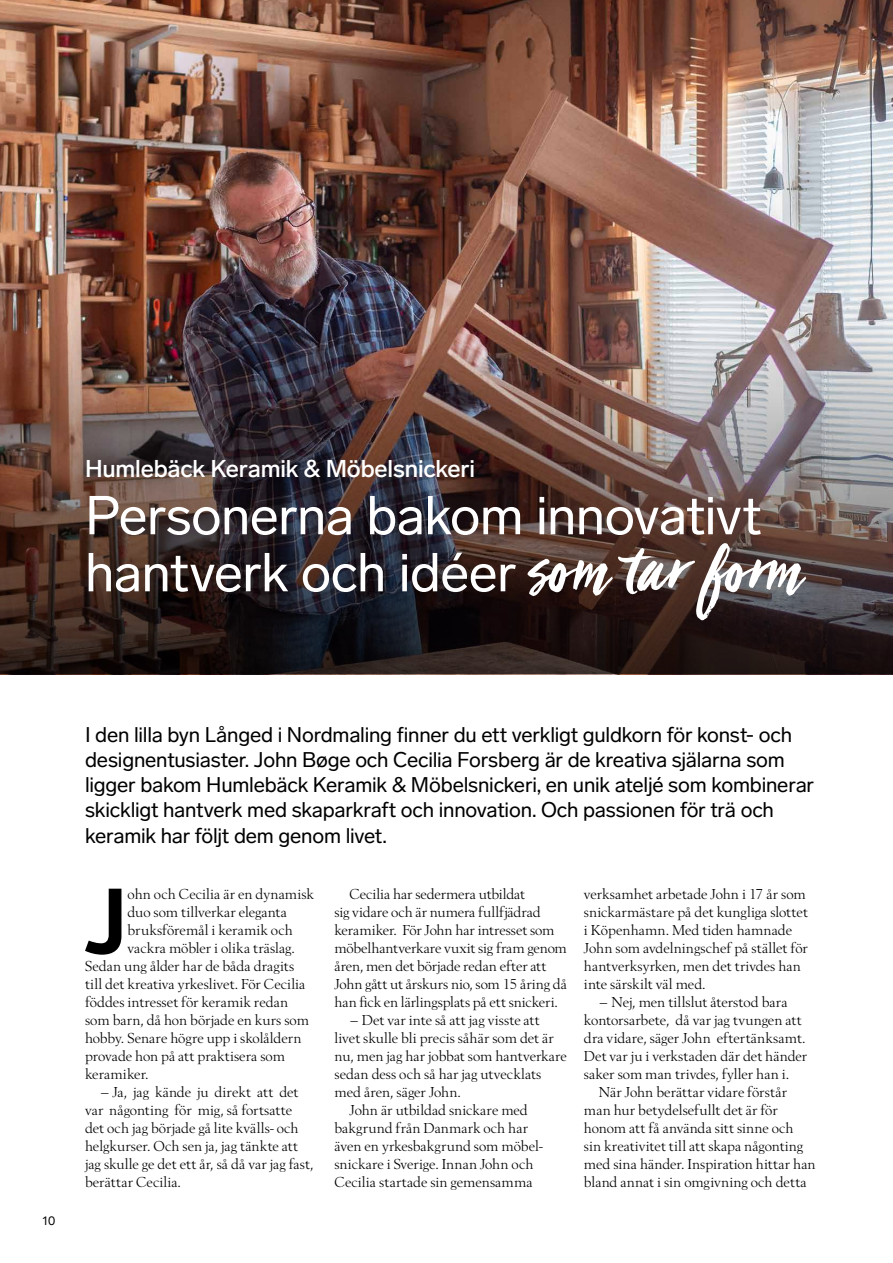
<style>
.page{position:relative;width:893px;height:1263px;background:#fff}
.page>*{position:absolute;margin:0;border:0;box-sizing:border-box;transform-origin:0 0}
.t1{font:700 91.05px "Lab Grotesque";color:#000}
.t2{font:54px/57px "Lab Grotesque";letter-spacing:-.01em;color:#fff}
.t3{font:500 24px "Lab Grotesque";letter-spacing:-.01em;color:#fff}
.t4{font:21px/25.2px "Lab Grotesque";letter-spacing:-.01em;color:#000}
.t5{font:15px/18px "Berling";color:#000}
.t6{font:12px "Lab Grotesque";color:#000}
</style>
<div class="page">
<img style="left:0;top:0;width:893px;height:298px">
<img style="left:0;top:298px;width:893px;height:376px">
<svg style="left:527px;top:543px;width:279px;height:77px"></svg>
<h3 class="t3" style="left:85px;top:455px;width:391px">Humlebäck Keramik &amp; Möbelsnickeri</h3>
<h2 class="t2" style="left:85px;top:487px;width:678px">Personerna bakom innovativt hantverk och idéer</h2>
<p class="t6" style="left:43px;top:1214px;width:14px">10</p>
<p class="t4" style="left:85px;top:722px;width:731px">I den lilla byn Långed i Nordmaling finner du ett verkligt guldkorn för konst- och designentusiaster. John Bøge och Cecilia Forsberg är de kreativa själarna som ligger bakom Humlebäck Keramik &amp; Möbelsnickeri, en unik ateljé som kombinerar skickligt hantverk med skaparkraft och innovation. Och passionen för trä och keramik har följt dem genom livet.</p>
<h1 class="t1" style="left:85px;top:858px;width:45px">J</h1>
<p class="t5" style="left:128px;top:886px;width:188px">ohn och Cecilia är en dynamisk</p>
<p class="t5" style="left:128px;top:904px;width:161px">duo som tillverkar eleganta</p>
<p class="t5" style="left:128px;top:922px;width:167px">bruksföremål i keramik och</p>
<p class="t5" style="left:128px;top:940px;width:169px">vackra möbler i olika träslag.</p>
<p class="t5" style="left:85px;top:958px;width:211px">Sedan ung ålder har de båda dragits</p>
<p class="t5" style="left:85px;top:976px;width:222px">till det kreativa yrkeslivet. För Cecilia</p>
<p class="t5" style="left:85px;top:994px;width:205px">föddes intresset för keramik redan</p>
<p class="t5" style="left:85px;top:1012px;width:226px">som barn, då hon började en kurs som</p>
<p class="t5" style="left:85px;top:1030px;width:218px">hobby. Senare högre upp i skolåldern</p>
<p class="t5" style="left:85px;top:1048px;width:201px">provade hon på att praktisera som</p>
<p class="t5" style="left:85px;top:1066px;width:65px">keramiker.</p>
<p class="t5" style="left:85px;top:1084px;width:230px;text-indent:15px">– Ja, jag kände ju direkt att det var någonting för mig, så fortsatte det och jag började gå lite kvälls- och helgkurser. Och sen ja, jag tänkte att jag skulle ge det ett år, så då var jag fast, berättar Cecilia.</p>
<p class="t5" style="left:334px;top:886px;width:234px;text-indent:15px">Cecilia har sedermera utbildat<br>sig vidare och är numera fullfjädrad keramiker. För John har intresset som möbelhantverkare vuxit sig fram genom åren, men det började redan efter att John gått ut årskurs nio, som 15 åring då han fick en lärlingsplats på ett snickeri.</p>
<p class="t5" style="left:349px;top:1012px;width:192px">– Det var inte så att jag visste att</p>
<p class="t5" style="left:334px;top:1030px;width:221px">livet skulle bli precis såhär som det är</p>
<p class="t5" style="left:334px;top:1048px;width:234px">nu, men jag har jobbat som hantverkare</p>
<p class="t5" style="left:334px;top:1066px;width:208px">sedan dess och så har jag utvecklats</p>
<p class="t5" style="left:334px;top:1084px;width:128px">med åren, säger John.</p>
<p class="t5" style="left:349px;top:1102px;width:180px">John är utbildad snickare med</p>
<p class="t5" style="left:334px;top:1120px;width:195px">bakgrund från Danmark och har</p>
<p class="t5" style="left:334px;top:1138px;width:210px">även en yrkesbakgrund som möbel-</p>
<p class="t5" style="left:334px;top:1156px;width:200px">snickare i Sverige. Innan John och</p>
<p class="t5" style="left:334px;top:1174px;width:200px">Cecilia startade sin gemensamma</p>
<p class="t5" style="left:584px;top:886px;width:226px">verksamhet arbetade John i 17 år som snickarmästare på det kungliga slottet i Köpenhamn. Med tiden hamnade John som avdelningschef på stället för hantverksyrken, men det trivdes han inte särskilt väl med.</p>
<p class="t5" style="left:584px;top:994px;width:225px;text-indent:15px">– Nej, men tillslut återstod bara kontorsarbete, då var jag tvungen att dra vidare, säger John eftertänksamt.<br>Det var ju i verkstaden där det händer saker som man trivdes, fyller han i.</p>
<p class="t5" style="left:584px;top:1084px;width:233px;text-indent:15px">När John berättar vidare förstår man hur betydelsefullt det är för honom att få använda sitt sinne och<br>sin kreativitet till att skapa någonting med sina händer. Inspiration hittar han bland annat i sin omgivning och detta</p>
</div>
